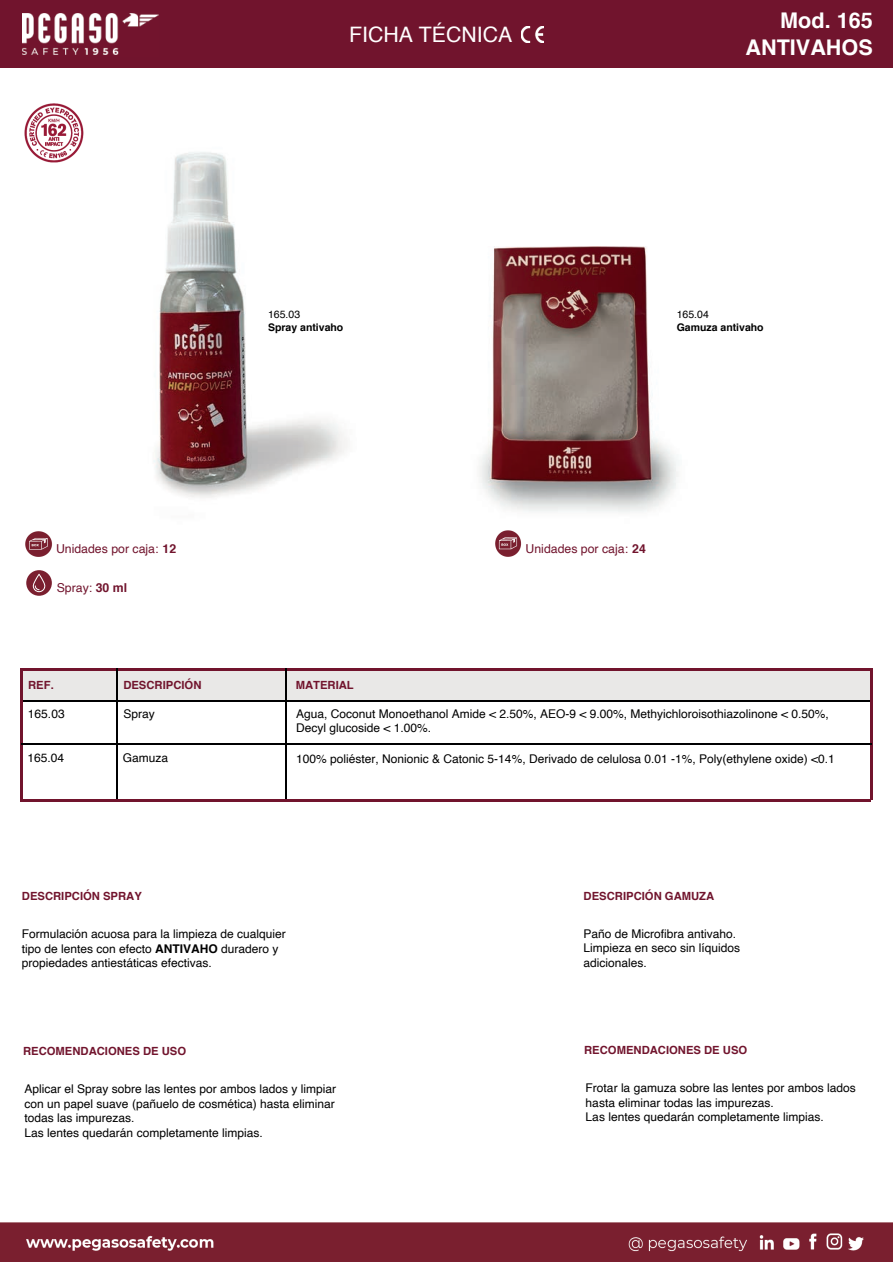
<style>
.page{position:relative;width:893px;height:1263px;background:#fff}
.page>*{position:absolute;margin:0;border:0;box-sizing:border-box;transform-origin:0 0}
.t1{font:700 21.6px/26.4px "Helvetica";color:#fff;text-align:right}
.t2{font:21.3px "Helvetica";color:#fff}
.t3{font:12.3px "Helvetica";color:#71142d}
.t4{font:12px/14.4px "Helvetica";color:#000001}
.t5{font:700 11.25px "Helvetica";color:#71142d}
.t6{font:700 10.5px "Helvetica";color:#000001}
.t7{font:10.5px "Helvetica";color:#000001}
.s1{font-weight:700}
</style>
<div class="page">
<img style="left:153px;top:152px;width:195px;height:346px">
<div style="left:0;top:0;width:893px;height:67px;background:#71142d"></div>
<img style="left:22px;top:13px;width:136px;height:42px">
<img style="left:521px;top:26px;width:23px;height:17px">
<img style="left:24px;top:103px;width:60px;height:60px">
<div style="left:22px;top:669px;width:95px;height:32px;background:#e9e8e7"></div>
<hr style="left:21px;top:668px;width:97px;height:2px;background:#71142d">
<hr style="left:21px;top:668px;width:2px;height:33px;background:#71142d">
<div style="left:117px;top:669px;width:169px;height:32px;background:#e9e8e7"></div>
<hr style="left:117px;top:668px;width:169px;height:2px;background:#71142d">
<hr style="left:117px;top:668px;width:1px;height:33px;background:#000001">
<div style="left:286px;top:669px;width:147px;height:32px;background:#e9e8e7"></div>
<hr style="left:285px;top:668px;width:148px;height:2px;background:#71142d">
<hr style="left:285px;top:668px;width:1px;height:33px;background:#000001">
<div style="left:433px;top:669px;width:247px;height:32px;background:#e9e8e7"></div>
<hr style="left:432px;top:668px;width:249px;height:2px;background:#71142d">
<div style="left:680px;top:669px;width:191px;height:32px;background:#e9e8e7"></div>
<hr style="left:680px;top:668px;width:192px;height:2px;background:#71142d">
<hr style="left:870px;top:668px;width:2px;height:33px;background:#71142d">
<hr style="left:21px;top:700px;width:97px;height:1px;background:#000001">
<hr style="left:21px;top:700px;width:2px;height:100px;background:#71142d">
<hr style="left:117px;top:700px;width:169px;height:1px;background:#000001">
<hr style="left:117px;top:700px;width:1px;height:100px;background:#000001">
<hr style="left:285px;top:700px;width:148px;height:1px;background:#000001">
<hr style="left:285px;top:700px;width:1px;height:98px;background:#000001">
<hr style="left:432px;top:700px;width:249px;height:1px;background:#000001">
<hr style="left:680px;top:700px;width:192px;height:1px;background:#000001">
<hr style="left:870px;top:700px;width:2px;height:100px;background:#71142d">
<hr style="left:21px;top:743px;width:850px;height:2px;background:#000001">
<img style="left:0;top:1223px;width:893px;height:39px">
<hr style="left:20px;top:799px;width:851px;height:2px;background:#71142d">
<img style="left:25px;top:531px;width:27px;height:26px">
<div style="left:26px;top:570px;width:26px;height:26px;background:#7a1f2f;border-radius:50%"></div>
<svg style="left:33px;top:574px;width:12px;height:18px"></svg>
<img style="left:479px;top:246px;width:199px;height:266px">
<img style="left:495px;top:530px;width:27px;height:27px">
<h2 class="t2" style="left:349px;top:18px;width:165px">FICHA TÉCNICA</h2>
<h1 class="t1" style="left:745px;top:8px;width:129px">Mod. 165<br>ANTIVAHOS</h1>
<p class="t3" style="left:56px;top:539px;width:122px">Unidades por caja: <span class="s1">12</span></p>
<p class="t3" style="left:57px;top:578px;width:72px">Spray: <span class="s1">30 ml</span></p>
<p class="t7" style="left:268px;top:306px;width:34px">165.03</p>
<p class="t6" style="left:268px;top:318px;width:77px">Spray antivaho</p>
<p class="t7" style="left:677px;top:306px;width:34px">165.04</p>
<p class="t6" style="left:677px;top:318px;width:88px">Gamuza antivaho</p>
<p class="t3" style="left:526px;top:539px;width:122px">Unidades por caja: <span class="s1">24</span></p>
<p class="t5" style="left:28px;top:676px;width:27px">REF.</p>
<p class="t5" style="left:123px;top:676px;width:80px">DESCRIPCIÓN</p>
<p class="t5" style="left:296px;top:676px;width:60px">MATERIAL</p>
<p class="t4" style="left:28px;top:707px;width:38px">165.03</p>
<p class="t4" style="left:123px;top:707px;width:33px">Spray</p>
<p class="t4" style="left:296px;top:707px;width:534px">Agua, Coconut Monoethanol Amide &lt; 2.50%, AEO-9 &lt; 9.00%, Methyichloroisothiazolinone &lt; 0.50%,<br>Decyl glucoside &lt; 1.00%.</p>
<p class="t4" style="left:27px;top:751px;width:38px">165.04</p>
<p class="t4" style="left:123px;top:751px;width:47px">Gamuza</p>
<p class="t4" style="left:296px;top:752px;width:540px">100% poliéster, Nonionic &amp; Catonic 5-14%, Derivado de celulosa 0.01 -1%, Poly(ethylene oxide) &lt;0.1</p>
<p class="t5" style="left:22px;top:887px;width:122px">DESCRIPCIÓN SPRAY</p>
<p class="t5" style="left:584px;top:886px;width:132px">DESCRIPCIÓN GAMUZA</p>
<p class="t4" style="left:22px;top:927px;width:266px">Formulación acuosa para la limpieza de cualquier tipo de lentes con efecto <span class="s1">ANTIVAHO</span> duradero y propiedades antiestáticas efectivas.</p>
<p class="t4" style="left:583px;top:927px;width:158px">Paño de Microfibra antivaho.<br>Limpieza en seco sin líquidos adicionales.</p>
<p class="t5" style="left:23px;top:1042px;width:165px">RECOMENDACIONES DE USO</p>
<p class="t5" style="left:584px;top:1041px;width:165px">RECOMENDACIONES DE USO</p>
<p class="t4" style="left:25px;top:1082px;width:313px">Aplicar el Spray sobre las lentes por ambos lados y limpiar con un papel suave (pañuelo de cosmética) hasta eliminar todas las impurezas.<br>Las lentes quedarán completamente limpias.</p>
<p class="t4" style="left:586px;top:1081px;width:272px">Frotar la gamuza sobre las lentes por ambos lados hasta eliminar todas las impurezas.<br>Las lentes quedarán completamente limpias.</p>
</div>
